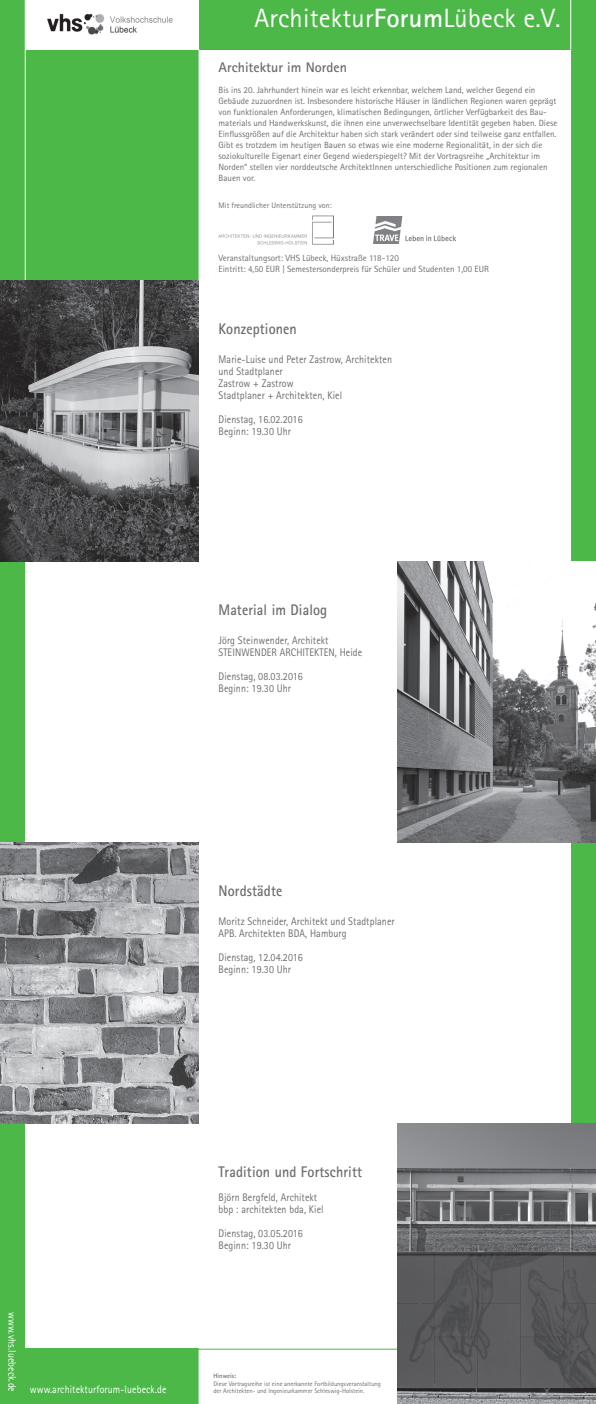
<style>
.page{position:relative;width:596px;height:1404px;background:#fff}
.page>*{position:absolute;margin:0;border:0;box-sizing:border-box;transform-origin:0 0}
.t1{font:26.5px "Rotis Sans Serif";letter-spacing:.01em;color:#fff}
.t2{font:700 15.4px "Rotis Sans Serif";letter-spacing:.01em;color:#6c6d70;scale:.91 1}
.t3{font:700 14px "Rotis Sans Serif";color:#6c6d70}
.t4{font:11px/12px "Rotis Sans Serif";letter-spacing:.01em;color:#6c6d70;scale:.91 1}
.t5{font:11px "Rotis Sans Serif";letter-spacing:.01em;color:#fff;scale:.91 1}
.t6{font:9px/11px "Rotis Sans Serif";color:#6c6d70}
.t7{font:8px "Rotis Sans Serif";color:#6c6d70}
.t8{font:6.5px/7.5px "Rotis Sans Serif";color:#6c6d70}
.t9{font:700 6.5px "Rotis Sans Serif";color:#6c6d70}
.s1{font-weight:700}
</style>
<div class="page">
<div style="left:0;top:0;width:26px;height:281px;background:#4cb848"></div>
<div style="left:197px;top:0;width:398px;height:50px;background:#4cb848"></div>
<div style="left:570px;top:47px;width:25px;height:514px;background:#4cb848"></div>
<div style="left:570px;top:842px;width:25px;height:281px;background:#4cb848"></div>
<div style="left:0;top:1123px;width:25px;height:280px;background:#4cb848"></div>
<div style="left:0;top:561px;width:25px;height:281px;background:#4cb848"></div>
<div style="left:23px;top:48px;width:175px;height:233px;background:#4cb848"></div>
<div style="left:25px;top:0;width:173px;height:50px;background:#fff"></div>
<div style="left:0;top:1348px;width:198px;height:55px;background:#4cb848"></div>
<hr style="left:570px;top:0;width:1px;height:50px;background:#fff">
<hr style="left:25px;top:0;width:1px;height:281px;background:#fff">
<hr style="left:197px;top:1348px;width:287px;height:1px;background:#4cb848">
<img style="left:47px;top:13px;width:126px;height:22px">
<img style="left:0;top:281px;width:198px;height:280px">
<img style="left:397px;top:561px;width:198px;height:281px">
<img style="left:0;top:842px;width:198px;height:281px">
<img style="left:397px;top:1123px;width:198px;height:280px">
<img style="left:373px;top:217px;width:82px;height:27px">
<img style="left:218px;top:216px;width:115px;height:28px">
<h1 class="t1" style="left:254px;top:2px;width:307px">Architektur<span class="s1">Forum</span>Lübeck e.V.</h1>
<h3 class="t3" style="left:218px;top:58px;width:130px">Architektur im Norden</h3>
<p class="t6" style="left:218px;top:85px;width:340px">Bis ins 20. Jahrhundert hinein war es leicht erkennbar, welchem Land, welcher Gegend ein Gebäude zuzuordnen ist. Insbesondere historische Häuser in ländlichen Regionen waren geprägt von funktionalen Anforderungen, klimatischen Bedingungen, örtlicher Verfügbarkeit des Bau&shy;materials und Handwerkskunst, die ihnen eine unverwechselbare Identität gegeben haben. Diese Einflussgrößen auf die Architektur haben sich stark verändert oder sind teilweise ganz entfallen.<br>Gibt es trotzdem im heutigen Bauen so etwas wie eine moderne Regionalität, in der sich die soziokulturelle Eigenart einer Gegend wiederspiegelt? Mit der Vortragsreihe „Architektur im Norden“ stellen vier norddeutsche ArchitektInnen unterschiedliche Positionen zum regionalen Bauen vor.</p>
<p class="t7" style="left:218px;top:200px;width:115px">Mit freundlicher Unterstützung von:</p>
<p class="t6" style="left:218px;top:252px;width:272px;line-height:11.5px">Veranstaltungsort: VHS Lübeck, Hüxstraße 118-120<br>Eintritt: 4,50 EUR | Semestersonderpreis für Schüler und Studenten 1,00 EUR</p>
<h2 class="t2" style="left:218px;top:319px;width:88px">Konzeptionen</h2>
<p class="t4" style="left:218px;top:353px;width:192px">Marie-Luise und Peter Zastrow, Architekten und Stadtplaner<br>Zastrow + Zastrow<br>Stadtplaner + Architekten, Kiel</p>
<p class="t4" style="left:218px;top:413px;width:94px">Dienstag, 16.02.2016<br>Beginn: 19.30 Uhr</p>
<h2 class="t2" style="left:218px;top:600px;width:121px">Material im Dialog</h2>
<p class="t4" style="left:218px;top:634px;width:159px">Jörg Steinwender, Architekt<br>STEINWENDER ARCHITEKTEN, Heide</p>
<p class="t4" style="left:218px;top:670px;width:94px">Dienstag, 08.03.2016<br>Beginn: 19.30 Uhr</p>
<h2 class="t2" style="left:218px;top:881px;width:72px">Nordstädte</h2>
<p class="t4" style="left:218px;top:914px;width:195px">Moritz Schneider, Architekt und Stadtplaner<br>APB. Architekten BDA, Hamburg</p>
<p class="t4" style="left:218px;top:950px;width:94px">Dienstag, 12.04.2016<br>Beginn: 19.30 Uhr</p>
<p class="t5" style="left:19px;top:1311px;width:89px;rotate:90deg">www.vhs.luebeck.de</p>
<p class="t5" style="left:30px;top:1382px;width:151px">www.architekturforum-luebeck.de</p>
<h2 class="t2" style="left:218px;top:1161px;width:159px">Tradition und Fortschritt</h2>
<p class="t4" style="left:218px;top:1190px;width:117px">Björn Bergfeld, Architekt bbp : architekten bda, Kiel</p>
<p class="t4" style="left:218px;top:1226px;width:94px">Dienstag, 03.05.2016<br>Beginn: 19.30 Uhr</p>
<p class="t9" style="left:213px;top:1371px;width:24px">Hinweis:</p>
<p class="t8" style="left:213px;top:1379px;width:169px">Diese Vortragsreihe ist eine anerkannte Fortbildungsveranstaltung der Architekten- und Ingenieurkammer Schleswig-Holstein.</p>
</div>
